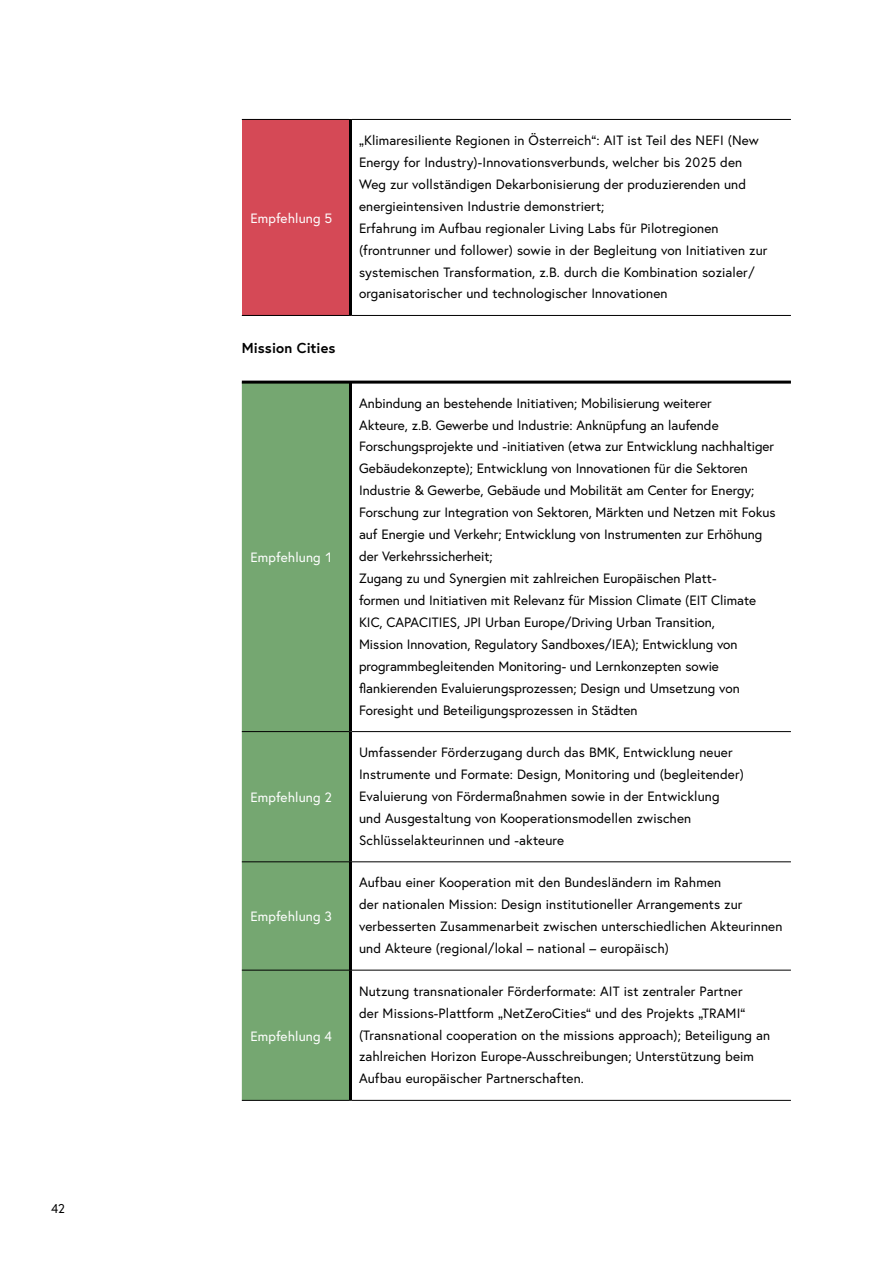
<style>
.page{position:relative;width:893px;height:1263px;background:#fff}
.page>*{position:absolute;margin:0;border:0;box-sizing:border-box;transform-origin:0 0}
.h3_ohne_Num_9_6_bold_5_5{font:700 14.4px "Europa Austria";letter-spacing:.005em;color:#000}
.td_Tabellentext{font:13.5px/21.9px "Europa Austria";letter-spacing:.01em;color:#000}
.td_Tabellentext-2{font:13.5px "Europa Austria";letter-spacing:.01em;color:#fff}
.t1{font:12.75px "Europa Austria";color:#000}
</style>
<div class="page">
<div style="left:242px;top:119px;width:108px;height:196px;background:#d54956"></div>
<hr style="left:242px;top:119px;width:107px;height:1px;background:#000">
<hr style="left:352px;top:119px;width:439px;height:1px;background:#000">
<hr style="left:242px;top:315px;width:107px;height:1px;background:#000">
<hr style="left:352px;top:315px;width:439px;height:1px;background:#000">
<hr style="left:349px;top:119px;width:3px;height:197px;background:#000">
<div style="left:242px;top:384px;width:107px;height:716px;background:#75a771"></div>
<hr style="left:242px;top:381px;width:107px;height:3px;background:#000">
<hr style="left:352px;top:381px;width:439px;height:3px;background:#000">
<hr style="left:242px;top:731px;width:107px;height:1px;background:#000">
<hr style="left:352px;top:731px;width:439px;height:1px;background:#000">
<hr style="left:242px;top:861px;width:107px;height:1px;background:#000">
<hr style="left:352px;top:861px;width:439px;height:1px;background:#000">
<hr style="left:242px;top:970px;width:107px;height:1px;background:#000">
<hr style="left:352px;top:970px;width:439px;height:1px;background:#000">
<hr style="left:242px;top:1100px;width:107px;height:1px;background:#000">
<hr style="left:352px;top:1100px;width:439px;height:1px;background:#000">
<hr style="left:349px;top:381px;width:3px;height:351px;background:#000">
<hr style="left:349px;top:732px;width:3px;height:130px;background:#000">
<hr style="left:349px;top:862px;width:3px;height:108px;background:#000">
<hr style="left:349px;top:970px;width:3px;height:131px;background:#000">
<p class="t1" style="left:51px;top:1200px;width:15px">42</p>
<p class="td_Tabellentext-2" style="left:250px;top:209px;width:84px">Empfehlung 5</p>
<h3 class="h3_ohne_Num_9_6_bold_5_5" style="left:242px;top:338px;width:95px">Mission Cities</h3>
<p class="td_Tabellentext-2" style="left:250px;top:549px;width:84px">Empfehlung 1</p>
<p class="td_Tabellentext-2" style="left:250px;top:789px;width:84px">Empfehlung 2</p>
<p class="td_Tabellentext-2" style="left:250px;top:908px;width:84px">Empfehlung 3</p>
<p class="td_Tabellentext-2" style="left:250px;top:1027px;width:80px">Empfehlung 4</p>
<p class="td_Tabellentext" style="left:359px;top:129px;width:401px">„Klimaresiliente Regionen in Österreich“: AIT ist Teil des NEFI (New Energy for Industry)-Innovationsverbunds, welcher bis 2025 den Weg zur vollständigen Dekarbonisierung der produzierenden und energieintensiven Industrie demonstriert;</p>
<p class="td_Tabellentext" style="left:359px;top:217px;width:410px">Erfahrung im Aufbau regionaler Living Labs für Pilotregionen (frontrunner und follower) sowie in der Begleitung von Initiativen zur systemischen Transformation, z.B. durch die Kombination sozialer/ organisatorischer und technologischer Innovationen</p>
<p class="td_Tabellentext" style="left:359px;top:392px;width:418px">Anbindung an bestehende Initiativen; Mobilisierung weiterer<br>Akteure, z.B. Gewerbe und Industrie: Anknüpfung an laufende Forschungsprojekte und -initiativen (etwa zur Entwicklung nachhaltiger Gebäudekonzepte); Entwicklung von Innovationen für die Sektoren Industrie &amp; Gewerbe, Gebäude und Mobilität am Center for Energy; Forschung zur Integration von Sektoren, Märkten und Netzen mit Fokus auf Energie und Verkehr; Entwicklung von Instrumenten zur Erhöhung der Verkehrssicherheit;</p>
<p class="td_Tabellentext" style="left:359px;top:567px;width:399px">Zugang zu und Synergien mit zahlreichen Europäischen Platt&shy;formen und Initiativen mit Relevanz für Mission Climate (EIT Climate KIC, CAPACITIES, JPI Urban Europe/Driving Urban Transition, Mission Innovation, Regulatory Sandboxes/IEA); Entwicklung von programmbegleitenden Monitoring- und Lernkonzepten sowie flankierenden Evaluierungsprozessen; Design und Umsetzung von Foresight und Beteiligungsprozessen in Städten</p>
<p class="td_Tabellentext" style="left:359px;top:741px;width:386px">Umfassender Förderzugang durch das BMK, Entwicklung neuer Instrumente und Formate: Design, Monitoring und (begleitender)<br>Evaluierung von Fördermaßnahmen sowie in der Entwicklung und Ausgestaltung von Kooperationsmodellen zwischen Schlüsselakteurinnen und -akteure</p>
<p class="td_Tabellentext" style="left:359px;top:871px;width:425px">Aufbau einer Kooperation mit den Bundesländern im Rahmen<br>der nationalen Mission: Design institutioneller Arrangements zur verbesserten Zusammenarbeit zwischen unterschiedlichen Akteurinnen und Akteure (regional/lokal – national – europäisch)</p>
<p class="td_Tabellentext" style="left:359px;top:980px;width:413px">Nutzung transnationaler Förderformate: AIT ist zentraler Partner<br>der Missions-Plattform „NetZeroCities“ und des Projekts „TRAMI“ (Transnational cooperation on the missions approach); Beteiligung an zahlreichen Horizon Europe-Ausschreibungen; Unterstützung beim Aufbau europäischer Partnerschaften.</p>
</div>
